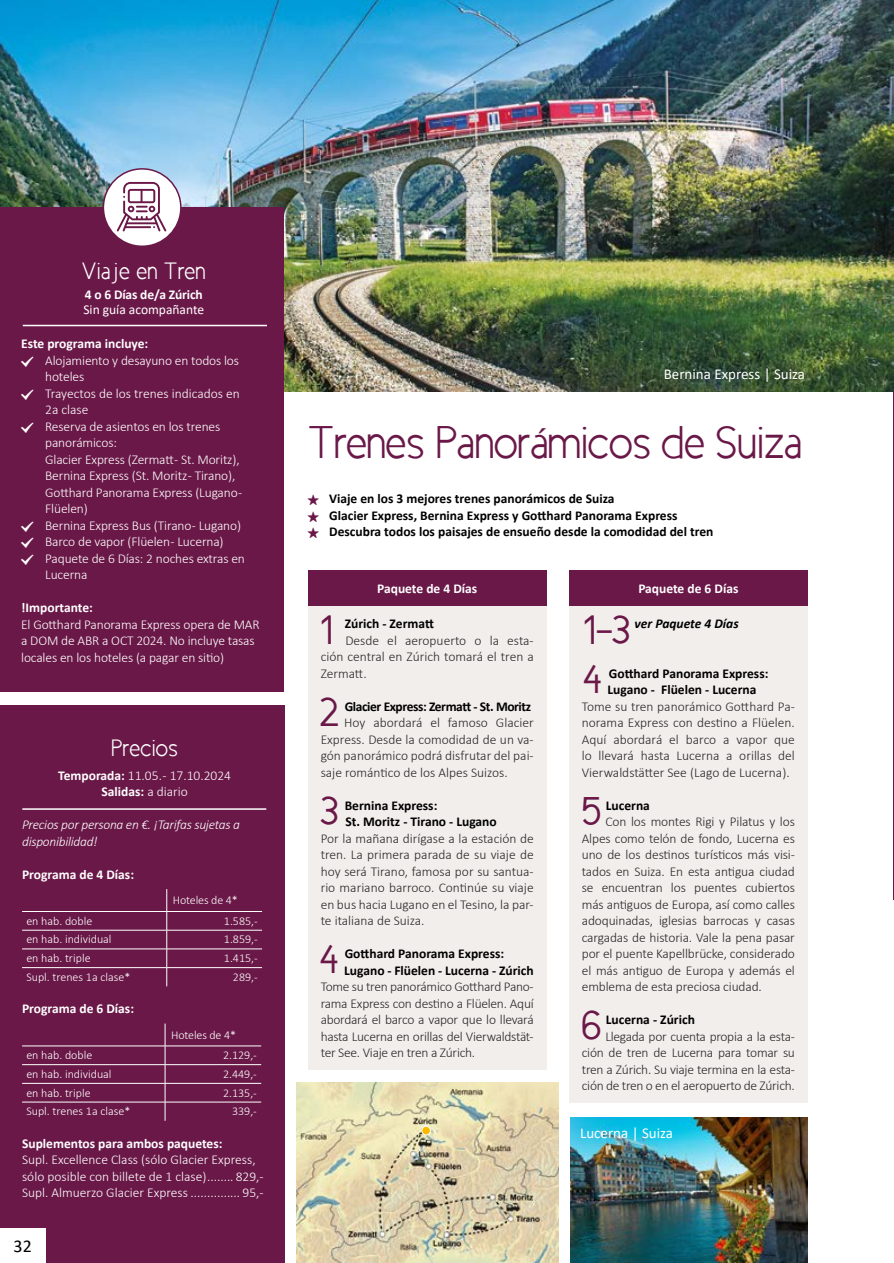
<style>
.page{position:relative;width:894px;height:1263px;background:#fff}
.page>*{position:absolute;margin:0;border:0;box-sizing:border-box;transform-origin:0 0}
.t1{font:46.5px "New Cicle Semi";letter-spacing:-.02em;color:#6a1848}
.t2{font:41.7px/82.5px "New Cicle Gordita";color:#6a1848}
.t3{font:24px "New Cicle Semi";color:#fff}
.t4{font:18px "Calibri";color:#000}
.t5{font:15px "Calibri";color:#fff}
.t6{font:300 13.5px/16.5px "Calibri";letter-spacing:-.01em;color:#282827;text-align:justify}
.t7{font:300 13.5px/16.5px "Calibri";letter-spacing:-.01em;color:#fff}
.t8{font:700 13.5px/16.5px "Calibri";color:#000}
.t9{font:700 13.5px "Calibri";color:#fff}
.t10{font:italic 300 13.5px/16.5px "Calibri";letter-spacing:-.02em;color:#fff}
.t11{font:700 13.5px "Calibri";letter-spacing:-.03em;color:#000}
.t12{font:13.5px "Calibri";color:#fff}
.t13{font:italic 700 13.5px "Calibri";color:#000}
.t14{font:300 12px "Calibri";color:#fff}
.s1{font-weight:700}
</style>
<div class="page">
<img style="left:570px;top:1117px;width:237px;height:146px">
<div style="left:0;top:705px;width:284px;height:558px;background:#6a1848"></div>
<svg style="left:166px;top:889px;width:1px;height:97px"></svg>
<hr style="left:22px;top:930px;width:145px;height:1px;background:#fff">
<hr style="left:22px;top:949px;width:145px;height:1px;background:#fff">
<hr style="left:22px;top:967px;width:145px;height:1px;background:#fff">
<hr style="left:22px;top:911px;width:145px;height:1px;background:#fff">
<hr style="left:167px;top:911px;width:95px;height:1px;background:#fff">
<hr style="left:167px;top:930px;width:95px;height:1px;background:#fff">
<hr style="left:167px;top:949px;width:95px;height:1px;background:#fff">
<hr style="left:167px;top:967px;width:95px;height:1px;background:#fff">
<svg style="left:165px;top:1023px;width:1px;height:98px"></svg>
<hr style="left:22px;top:1064px;width:143px;height:1px;background:#fff">
<hr style="left:22px;top:1083px;width:143px;height:1px;background:#fff">
<hr style="left:22px;top:1102px;width:143px;height:1px;background:#fff">
<hr style="left:22px;top:1046px;width:143px;height:1px;background:#fff">
<hr style="left:165px;top:1046px;width:96px;height:1px;background:#fff">
<hr style="left:165px;top:1064px;width:96px;height:1px;background:#fff">
<hr style="left:165px;top:1083px;width:96px;height:1px;background:#fff">
<hr style="left:165px;top:1102px;width:96px;height:1px;background:#fff">
<hr style="left:22px;top:808px;width:244px;height:2px;background:#fff">
<img style="left:0;top:0;width:894px;height:392px">
<hr style="left:893px;top:217px;width:1px;height:682px;background:#6a1848">
<img style="left:296px;top:1082px;width:262px;height:181px">
<div style="left:422px;top:1126px;width:8px;height:9px;background:#fbba00;border-radius:50%"></div>
<div style="left:421px;top:1126px;width:9px;height:9px;border:1px solid #fff;border-radius:50%"></div>
<div style="left:308px;top:605px;width:238px;height:465px;background:#f2eeec"></div>
<div style="left:308px;top:570px;width:238px;height:36px;background:#6a1848"></div>
<div style="left:569px;top:605px;width:238px;height:498px;background:#f2eeec"></div>
<div style="left:569px;top:570px;width:238px;height:36px;background:#6a1848"></div>
<div style="left:0;top:208px;width:283px;height:484px;background:#6a1848"></div>
<hr style="left:23px;top:325px;width:244px;height:1px;background:#fff">
<div style="left:103px;top:169px;width:78px;height:77px;background:#fff;border-radius:50%"></div>
<svg style="left:117px;top:182px;width:49px;height:49px"></svg>
<div style="left:103px;top:168px;width:78px;height:79px;border:2px solid #6a1848;border-radius:50%"></div>
<div style="left:0;top:1228px;width:45px;height:35px;background:#fff"></div>
<h3 class="t3" style="left:82px;top:259px;width:126px">Viaje en Tren</h3>
<p class="t9" style="left:85px;top:285px;width:120px">4 o 6 Días de/a Zúrich</p>
<p class="t12" style="left:83px;top:300px;width:122px">Sin guía acompañante</p>
<p class="t9" style="left:21px;top:334px;width:129px">Este programa incluye:</p>
<p class="t7" style="left:45px;top:352px;width:201px">Alojamiento y desayuno en todos los hoteles<br>Trayectos de los trenes indicados en<br>2a clase<br>Reserva de asientos en los trenes panorámicos:<br>Glacier Express (Zermatt - St. Moritz),<br>Bernina Express (St. Moritz - Tirano),<br>Gotthard Panorama Express (Lugano -<br>Flüelen)<br>Bernina Express Bus (Tirano - Lugano)<br>Barco de vapor (Flüelen - Lucerna)<br>Paquete de 6 Días: 2 noches extras en<br>Lucerna</p>
<p class="t9" style="left:21px;top:598px;width:73px">!Importante:</p>
<p class="t7" style="left:21px;top:616px;width:240px">El Gotthard Panorama Express opera de MAR a DOM de ABR a OCT 2024. No incluye tasas locales en los hoteles (a pagar en sitio)</p>
<h3 class="t3" style="left:111px;top:735px;width:69px">Precios</h3>
<p class="t7" style="left:58px;top:767px;width:174px;text-align:center"><span class="s1">Temporada:</span> 11.05. - 17.10.2024<br><span class="s1">Salidas:</span> a diario</p>
<p class="t10" style="left:22px;top:816px;width:219px">Precios por persona en €. ¡Tarifas sujetas a disponibilidad!</p>
<p class="t9" style="left:22px;top:864px;width:113px">Programa de 4 Días:</p>
<p class="t14" style="left:173px;top:893px;width:66px">Hoteles de 4*</p>
<p class="t14" style="left:26px;top:913px;width:67px">en hab. doble</p>
<p class="t14" style="left:224px;top:913px;width:35px">1.585,-</p>
<p class="t14" style="left:26px;top:932px;width:87px">en hab. individual</p>
<p class="t14" style="left:224px;top:932px;width:35px">1.859,-</p>
<p class="t14" style="left:26px;top:951px;width:66px">en hab. triple</p>
<p class="t14" style="left:224px;top:951px;width:35px">1.415,-</p>
<p class="t14" style="left:26px;top:969px;width:105px">Supl. trenes 1a clase*</p>
<p class="t14" style="left:233px;top:969px;width:26px">289,-</p>
<p class="t9" style="left:22px;top:999px;width:113px">Programa de 6 Días:</p>
<p class="t14" style="left:171px;top:1027px;width:66px">Hoteles de 4*</p>
<p class="t14" style="left:26px;top:1048px;width:67px">en hab. doble</p>
<p class="t14" style="left:223px;top:1048px;width:35px">2.129,-</p>
<p class="t14" style="left:26px;top:1066px;width:87px">en hab. individual</p>
<p class="t14" style="left:223px;top:1066px;width:35px">2.449,-</p>
<p class="t14" style="left:26px;top:1085px;width:66px">en hab. triple</p>
<p class="t14" style="left:223px;top:1085px;width:35px">2.135,-</p>
<p class="t14" style="left:26px;top:1104px;width:105px">Supl. trenes 1a clase*</p>
<p class="t14" style="left:232px;top:1104px;width:26px">339,-</p>
<p class="t9" style="left:22px;top:1134px;width:202px">Suplementos para ambos paquetes:</p>
<p class="t7" style="left:22px;top:1151px;width:243px">Supl. Excellence Class (sólo Glacier Express, sólo posible con billete de 1 clase)........ 829,-<br>Supl. Almuerzo Glacier Express ............... 95,-</p>
<h3 class="t4" style="left:14px;top:1233px;width:20px">32</h3>
<p class="t5" style="left:663px;top:364px;width:143px">Bernina Express | Suiza</p>
<h1 class="t1" style="left:308px;top:418px;width:496px">Trenes Panorámicos de Suiza</h1>
<p class="t8" style="left:329px;top:490px;width:386px">Viaje en los 3 mejores trenes panorámicos de Suiza<br>Glacier Express, Bernina Express y Gotthard Panorama Express<br>Descubra todos los paisajes de ensueño desde la comodidad del tren</p>
<p class="t9" style="left:377px;top:579px;width:102px">Paquete de 4 Días</p>
<p class="t9" style="left:638px;top:579px;width:102px">Paquete de 6 Días</p>
<h2 class="t2" style="left:319px;top:588px;width:21px">1<br>2</h2>
<p class="t8" style="left:344px;top:615px;width:91px">Zúrich - Zermatt</p>
<p class="t6" style="left:320px;top:632px;width:214px;text-indent:25px">Desde el aeropuerto o la esta&shy;ción central en Zúrich tomará el tren a Zermatt.</p>
<p class="t11" style="left:344px;top:697px;width:188px">Glacier Express: Zermatt - St. Moritz</p>
<p class="t6" style="left:320px;top:714px;width:214px;text-indent:24px">Hoy abordará el famoso Glacier Express. Desde la comodidad de un va&shy;gón panorámico podrá disfrutar del pai&shy;saje romántico de los Alpes Suizos.</p>
<p class="t8" style="left:344px;top:797px;width:154px">Bernina Express:<br>St. Moritz - Tirano - Lugano</p>
<p class="t6" style="left:320px;top:830px;width:214px">Por la mañana dirígase a la estación de tren. La primera parada de su viaje de hoy será Tirano, famosa por su santua&shy;rio mariano barroco. Continúe su viaje en bus hacia Lugano en el Tesino, la par&shy;te italiana de Suiza.</p>
<p class="t8" style="left:344px;top:945px;width:191px">Gotthard Panorama Express:<br>Lugano - Flüelen - Lucerna - Zúrich</p>
<p class="t6" style="left:320px;top:978px;width:214px">Tome su tren panorámico Gotthard Pano&shy;rama Express con destino a Flüelen. Aquí abordará el barco a vapor que lo llevará hasta Lucerna en orillas del Vierwaldstät&shy;ter See. Viaje en tren a Zúrich.</p>
<h2 class="t2" style="left:320px;top:769px;width:19px">3</h2>
<h2 class="t2" style="left:319px;top:918px;width:21px">4</h2>
<h2 class="t2" style="left:583px;top:605px;width:49px;line-height:49.5px">1-3<br>4</h2>
<p class="t13" style="left:634px;top:614px;width:106px">ver Paquete 4 Días</p>
<p class="t8" style="left:607px;top:665px;width:162px">Gotthard Panorama Express:<br>Lugano - Flüelen - Lucerna</p>
<p class="t6" style="left:581px;top:698px;width:214px">Tome su tren panorámico Gotthard Pa&shy;norama Express con destino a Flüelen.<br>Aquí abordará el barco a vapor que lo llevará hasta Lucerna a orillas del Vierwaldstätter See (Lago de Lucerna).</p>
<p class="t8" style="left:605px;top:797px;width:46px">Lucerna</p>
<p class="t6" style="left:581px;top:813px;width:215px;text-indent:24px">Con los montes Rigi y Pilatus y los Alpes como telón de fondo, Lucerna es uno de los destinos turísticos más visi&shy;tados en Suiza. En esta antigua ciudad se encuentran los puentes cubiertos más antiguos de Europa, así como calles adoquinadas, iglesias barrocas y casas cargadas de historia. Vale la pena pasar por el puente Kapellbrücke, considerado el más antiguo de Europa y además el emblema de esta preciosa ciudad.</p>
<p class="t8" style="left:605px;top:1011px;width:91px">Lucerna - Zúrich</p>
<p class="t6" style="left:581px;top:1028px;width:215px;text-indent:24px">Llegada por cuenta propia a la esta&shy;ción de tren de Lucerna para tomar su tren a Zúrich. Su viaje termina en la esta&shy;ción de tren o en el aeropuerto de Zúrich.</p>
<h2 class="t2" style="left:580px;top:770px;width:22px">5</h2>
<h2 class="t2" style="left:580px;top:984px;width:23px">6</h2>
<p class="t5" style="left:580px;top:1123px;width:95px">Lucerna | Suiza</p>
</div>
